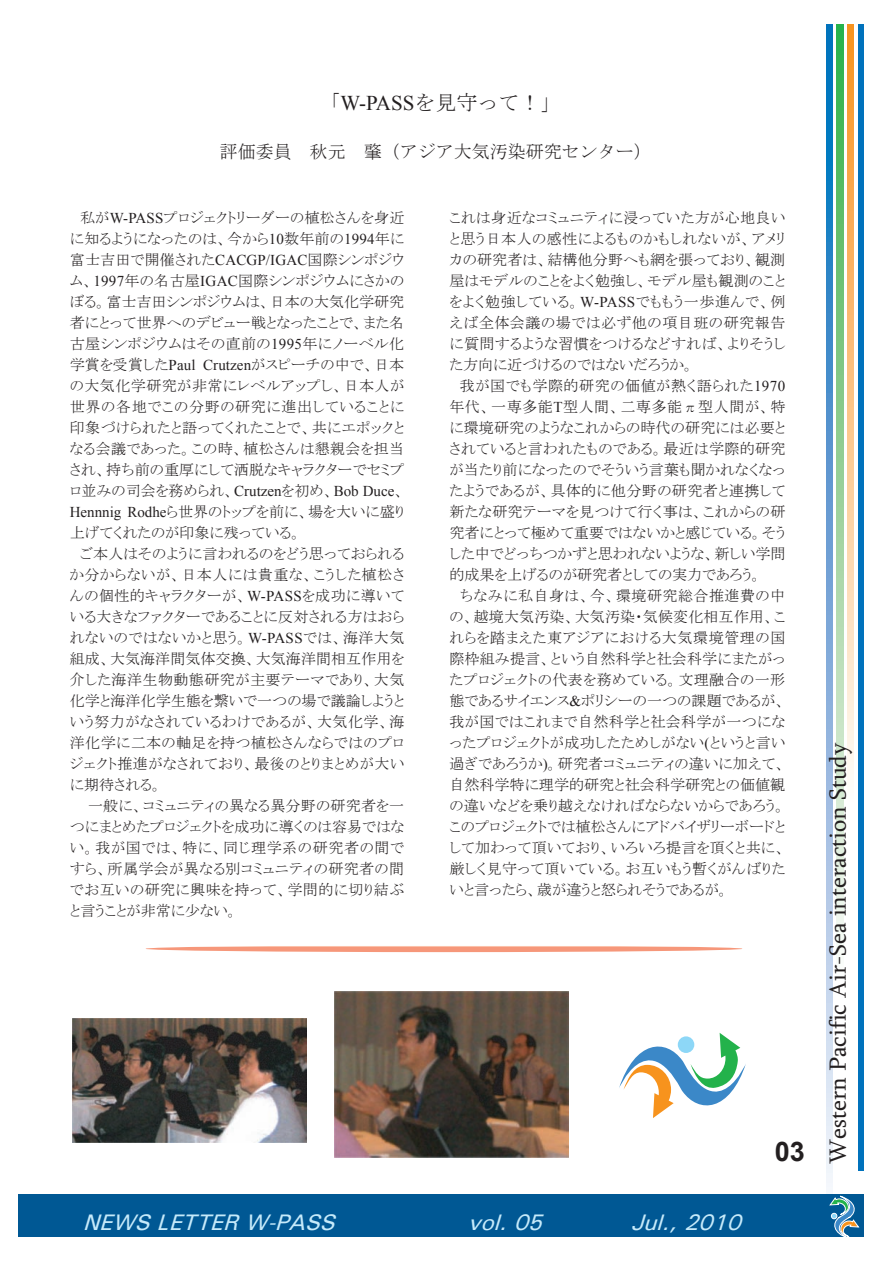
<style>
.page{position:relative;width:888px;height:1261px;background:#fff}
.page>*{position:absolute;margin:0;border:0;box-sizing:border-box;transform-origin:0 0}
.t1{font:700 27px "Arial";color:#231f20}
.t2{font:24px "Sylfaen";color:#231f20}
.t3{font:italic 22.5px "Utah";color:#c6eafa}
.t4{font:21px "MS Mincho";color:#231f20}
.t5{font:18px "MS Mincho";color:#231f20}
.t6{font:15px/21px "MSP Mincho";letter-spacing:.02em;color:#231f20}
.t7{font:15px "MSP Mincho";color:#231f20}
.t8{font:15px "MSP Mincho";letter-spacing:.04em;color:#231f20}
.t9{font:15px "MSP Mincho";letter-spacing:.045em;color:#231f20}
.s1{font-family:"Times New Roman"}
</style>
<div class="page">
<svg style="left:826px;top:24px;width:7px;height:1163px;background:#74a9d8"></svg>
<div style="left:18px;top:1194px;width:846px;height:42px;background:#005894"></div>
<div style="left:859px;top:24px;width:5px;height:1145px;background:#0072bc"></div>
<svg style="left:837px;top:24px;width:6px;height:920px;background:#95d19a"></svg>
<svg style="left:847px;top:24px;width:7px;height:750px;background:#fbc486"></svg>
<svg style="left:828px;top:1195px;width:33px;height:42px"></svg>
<img style="left:73px;top:1018px;width:233px;height:123px">
<img style="left:335px;top:991px;width:233px;height:166px">
<svg style="left:146px;top:945px;width:596px;height:6px;background:#f8ad95"></svg>
<svg style="left:619px;top:1033px;width:127px;height:85px"></svg>
<div style="left:678px;top:1036px;width:16px;height:16px;background:#8dd7f7;border-radius:50%"></div>
<p class="t4" style="left:319px;top:92px;width:243px">「<span class="s1">W-PASS</span>を見守って！」</p>
<p class="t5" style="left:220px;top:142px;width:433px">評価委員 秋元　肇（アジア大気汚染研究センター）</p>
<p class="t6" style="left:70px;top:207px;width:336px">　私が<span class="s1">W-PASS</span>プロジェクトリーダーの植松さんを身近</p>
<p class="t6" style="left:70px;top:228px;width:336px">に知るようになったのは、今から<span class="s1">10</span>数年前の<span class="s1">1994</span>年に</p>
<p class="t6" style="left:70px;top:249px;width:336px">富士吉田で開催された<span class="s1">CACGP/IGAC</span>国際シンポジウ</p>
<p class="t6" style="left:70px;top:270px;width:336px">ム、<span class="s1">1997</span>年の名古屋<span class="s1">IGAC</span>国際シンポジウムにさかの</p>
<p class="t7" style="left:70px;top:294px;width:336px">ぼる。富士吉田シンポジウムは、日本の大気化学研究</p>
<p class="t6" style="left:70px;top:312px;width:336px">者にとって世界へのデビュー戦となったことで、また名</p>
<p class="t6" style="left:70px;top:333px;width:336px">古屋シンポジウムはその直前の<span class="s1">1995</span>年にノーベル化</p>
<p class="t6" style="left:70px;top:354px;width:336px">学賞を受賞した<span class="s1">Paul Crutzen</span>がスピーチの中で、日本</p>
<p class="t6" style="left:70px;top:375px;width:336px">の大気化学研究が非常にレベルアップし、日本人が</p>
<p class="t9" style="left:70px;top:399px;width:336px">世界の各地でこの分野の研究に進出していることに</p>
<p class="t6" style="left:70px;top:417px;width:336px">印象づけられたと語ってくれたことで、共にエポックと</p>
<p class="t6" style="left:70px;top:438px;width:336px">なる会議であった。この時、植松さんは懇親会を担当</p>
<p class="t6" style="left:70px;top:459px;width:336px">され、持ち前の重厚にして洒脱なキャラクターでセミプ</p>
<p class="t7" style="left:70px;top:483px;width:336px">ロ並みの司会を務められ、<span class="s1">Crutzen</span>を初め、<span class="s1">Bob Duce</span>、</p>
<p class="t7" style="left:70px;top:504px;width:336px"><span class="s1">Hennnig Rodhe</span>ら世界のトップを前に、場を大いに盛り</p>
<p class="t7" style="left:70px;top:525px;width:233px">上げてくれたのが印象に残っている。</p>
<p class="t6" style="left:70px;top:543px;width:336px">　ご本人はそのように言われるのをどう思っておられる</p>
<p class="t8" style="left:70px;top:567px;width:336px">か分からないが、日本人には貴重な、こうした植松さ</p>
<p class="t6" style="left:70px;top:585px;width:336px">んの個性的キャラクターが、<span class="s1">W-PASS</span>を成功に導いて</p>
<p class="t6" style="left:70px;top:606px;width:336px">いる大きなファクターであることに反対される方はおら</p>
<p class="t6" style="left:70px;top:627px;width:336px">れないのではないかと思う。<span class="s1">W-PASS</span>では、海洋大気</p>
<p class="t6" style="left:70px;top:648px;width:336px">組成、大気海洋間気体交換、大気海洋間相互作用を</p>
<p class="t6" style="left:70px;top:669px;width:336px">介した海洋生物動態研究が主要テーマであり、大気</p>
<p class="t6" style="left:70px;top:690px;width:336px">化学と海洋化学生態を繋いで一つの場で議論しようと</p>
<p class="t6" style="left:70px;top:711px;width:336px">いう努力がなされているわけであるが、大気化学、海</p>
<p class="t6" style="left:70px;top:732px;width:336px">洋化学に二本の軸足を持つ植松さんならではのプロ</p>
<p class="t6" style="left:70px;top:753px;width:336px">ジェクト推進がなされており、最後のとりまとめが大い</p>
<p class="t6" style="left:70px;top:774px;width:94px">に期待される。</p>
<p class="t6" style="left:78px;top:795px;width:328px">　一般に、コミュニティの異なる異分野の研究者を一</p>
<p class="t7" style="left:70px;top:819px;width:336px">つにまとめたプロジェクトを成功に導くのは容易ではな</p>
<p class="t8" style="left:70px;top:840px;width:336px">い。我が国では、特に、同じ理学系の研究者の間で</p>
<p class="t6" style="left:70px;top:858px;width:336px">すら、所属学会が異なる別コミュニティの研究者の間</p>
<p class="t6" style="left:70px;top:879px;width:336px">でお互いの研究に興味を持って、学問的に切り結ぶ</p>
<p class="t7" style="left:70px;top:903px;width:169px">と言うことが非常に少ない。</p>
<p class="t6" style="left:449px;top:207px;width:338px">これは身近なコミュニティに浸っていた方が心地良いと思う日本人の感性によるものかもしれないが、アメリカの研究者は、結構他分野へも網を張っており、観測屋はモデルのことをよく勉強し、モデル屋も観測のことをよく勉強している。<span class="s1">W-PASS</span>でももう一歩進んで、例えば全体会議の場では必ず他の項目班の研究報告に質問するような習慣をつけるなどすれば、よりそうした方向に近づけるのではないだろうか。<br>　我が国でも学際的研究の価値が熱く語られた<span class="s1">1970</span>年代、一専多能<span class="s1">T</span>型人間、二専多能π型人間が、特に環境研究のようなこれからの時代の研究には必要とされていると言われたものである。最近は学際的研究が当たり前になったのでそういう言葉も聞かれなくなったようであるが、具体的に他分野の研究者と連携して新たな研究テーマを見つけて行く事は、これからの研究者にとって極めて重要ではないかと感じている。そうした中でどっちつかずと思われないような、新しい学問的成果を上げるのが研究者としての実力であろう。<br>　ちなみに私自身は、今、環境研究総合推進費の中の、越境大気汚染、大気汚染・気候変化相互作用、これらを踏まえた東アジアにおける大気環境管理の国際枠組み提言、という自然科学と社会科学にまたがったプロジェクトの代表を務めている。文理融合の一形態であるサイエンス<span class="s1">&amp;</span>ポリシーの一つの課題であるが、我が国ではこれまで自然科学と社会科学が一つになったプロジェクトが成功したためしがない<span class="s1">(</span>というと言い過ぎであろうか<span class="s1">)</span>。研究者コミュニティの違いに加えて、自然科学特に理学的研究と社会科学研究との価値観の違いなどを乗り越えなければならないからであろう。このプロジェクトでは植松さんにアドバイザリーボードとして加わって頂いており、いろいろ提言を頂くと共に、厳しく見守って頂いている。お互いもう暫くがんばりたいと言ったら、歳が違うと怒られそうであるが。</p>
<p class="t1" style="left:775px;top:1133px;width:32px">03</p>
<p class="t3" style="left:85px;top:1207px;width:253px">NEWS LETTER W-PASS</p>
<p class="t3" style="left:470px;top:1207px;width:76px">vol. 05</p>
<p class="t3" style="left:632px;top:1207px;width:112px">Jul., 2010</p>
<p class="t2" style="left:822px;top:1163px;width:423px;rotate:-90deg">Western Pacific Air-Sea interaction Study</p>
</div>
